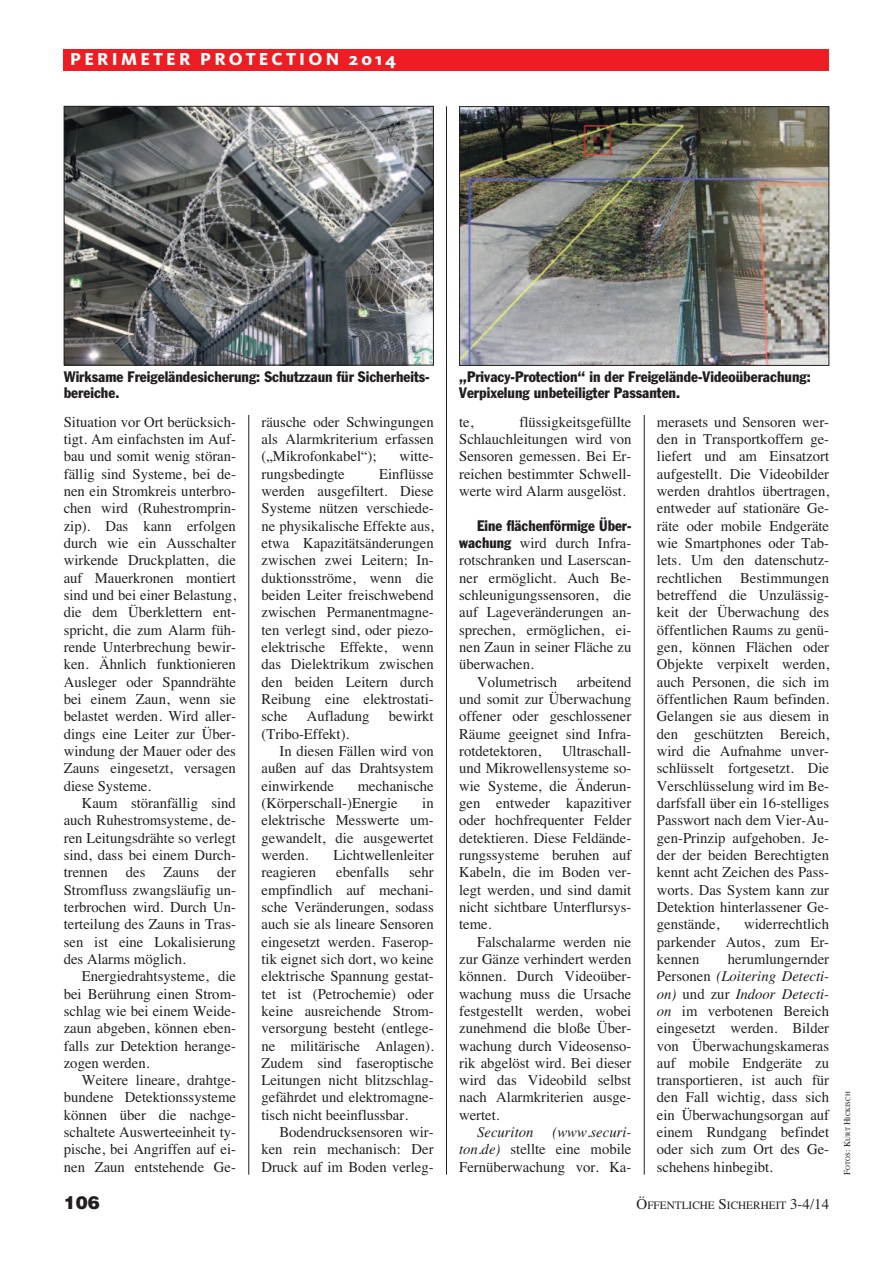
<style>
.page{position:relative;width:893px;height:1263px;background:#fff}
.page>*{position:absolute;margin:0;border:0;box-sizing:border-box;transform-origin:0 0}
.t1{font:800 18px "Kievit";letter-spacing:.175em;color:#fff}
.t2{font:900 18px "Helvetica";color:#231f20}
.t3{font:15px/17.2px "Times";color:#231f20;text-align:justify}
.t4{font:condensed 15px/15.8px "Franklin Gothic";color:#231f20}
.t5{font:italic 15px "Times";color:#231f20}
.t6{font:11.25px "Times";color:#231f20}
.t7{font:6.75px "Times";color:#231f20}
.s1{font-family:"Franklin Gothic";font-stretch:condensed}
.s2{font-style:italic}
.s3{font-size:15px}
.s4{font-size:9px}
</style>
<div class="page">
<hr style="left:248px;top:415px;width:1px;height:760px;background:#231f20">
<hr style="left:446px;top:106px;width:1px;height:1069px;background:#231f20">
<hr style="left:644px;top:415px;width:1px;height:760px;background:#231f20">
<div style="left:64px;top:49px;width:765px;height:21px;background:#ee1d23"></div>
<img style="left:66px;top:108px;width:366px;height:255px">
<div style="left:64px;top:106px;width:370px;height:259px;border:1px solid #231f20"></div>
<img style="left:461px;top:108px;width:366px;height:256px">
<div style="left:459px;top:106px;width:370px;height:260px;border:1px solid #231f20"></div>
<p class="t1" style="left:70px;top:53px;width:327px">PERIMETER PROTECTION 2014</p>
<p class="t4" style="left:64px;top:370px;width:367px">Wirksame Freigeländesicherung: Schutzzaun für Sicherheits&shy;bereiche.</p>
<p class="t4" style="left:459px;top:370px;width:353px">„Privacy-Protection“ in der Freigelände-Videoüberachung:<br>Verpixelung unbeteiligter Passanten.</p>
<p class="t3" style="left:64px;top:413px;width:174px">Situation vor Ort berücksich&shy;tigt. Am einfachsten im Auf&shy;bau und somit wenig störan&shy;fällig sind Systeme, bei de&shy;nen ein Stromkreis unterbro&shy;chen wird (Ruhestromprin&shy;zip). Das kann erfolgen durch wie ein Ausschalter wirkende Druckplatten, die auf Mauerkronen montiert sind und bei einer Belastung, die dem Überklettern ent&shy;spricht, die zum Alarm füh&shy;rende Unterbrechung bewir&shy;ken. Ähnlich funktionieren Ausleger oder Spanndrähte bei einem Zaun, wenn sie belastet werden. Wird aller&shy;dings eine Leiter zur Über&shy;windung der Mauer oder des Zauns eingesetzt, versagen diese Systeme.</p>
<p class="t3" style="left:64px;top:794px;width:174px;text-indent:18px">Kaum störanfällig sind auch Ruhestromsysteme, de&shy;ren Leitungsdrähte so verlegt sind, dass bei einem Durch&shy;trennen des Zauns der Stromfluss zwangsläufig un&shy;terbrochen wird. Durch Un&shy;terteilung des Zauns in Tras&shy;sen ist eine Lokalisierung des Alarms möglich.</p>
<p class="t3" style="left:64px;top:967px;width:174px;text-indent:18px">Energiedrahtsysteme, die bei Berührung einen Strom&shy;schlag wie bei einem Weide&shy;zaun abgeben, können eben&shy;falls zur Detektion herange&shy;zogen werden.</p>
<p class="t3" style="left:64px;top:1071px;width:174px;text-indent:18px">Weitere lineare, drahtge&shy;bundene Detektionssysteme können über die nachge&shy;schaltete Auswerteeinheit ty&shy;pische, bei Angriffen auf ei&shy;nen Zaun entstehende Ge-</p>
<p class="t3" style="left:262px;top:413px;width:174px">räusche oder Schwingungen als Alarmkriterium erfassen („Mikrofonkabel“);</p>
<p class="t3" style="left:399px;top:448px;width:36px">witte-</p>
<p class="t3" style="left:262px;top:465px;width:174px;text-indent:118px">Einflüsse werden ausgefiltert. Diese Systeme nützen verschiede&shy;ne physikalische Effekte aus, etwa Kapazitätsänderungen zwischen zwei Leitern; In&shy;duktionsströme, wenn die beiden Leiter freischwebend zwischen Permanentmagne&shy;ten verlegt sind, oder piezo&shy;elektrische Effekte, wenn das Dielektrikum zwischen den beiden Leitern durch Reibung eine elektrostati&shy;sche</p>
<p class="t3" style="left:262px;top:465px;width:85px">rungsbedingte</p>
<p class="t3" style="left:307px;top:707px;width:64px">Aufladung</p>
<p class="t3" style="left:389px;top:707px;width:46px">bewirkt</p>
<p class="t3" style="left:262px;top:725px;width:89px">(Tribo-Effekt).</p>
<p class="t3" style="left:280px;top:742px;width:156px">In diesen Fällen wird von</p>
<p class="t3" style="left:262px;top:759px;width:174px">außen auf das Drahtsystem</p>
<p class="t3" style="left:262px;top:777px;width:74px">einwirkende</p>
<p class="t3" style="left:262px;top:777px;width:174px;text-indent:96px">mechanische (Körperschall-)Energie</p>
<p class="t3" style="left:262px;top:794px;width:174px;text-indent:161px">in elektrische Messwerte um&shy;gewandelt, die ausgewertet werden.</p>
<p class="t3" style="left:333px;top:846px;width:102px">Lichtwellenleiter</p>
<p class="t3" style="left:262px;top:863px;width:56px">reagieren</p>
<p class="t3" style="left:336px;top:863px;width:55px">ebenfalls</p>
<p class="t3" style="left:261px;top:863px;width:174px;text-indent:148px">sehr empfindlich auf mechani&shy;sche Veränderungen, sodass auch sie als lineare Sensoren eingesetzt werden. Faserop&shy;tik eignet sich dort, wo keine elektrische Spannung gestat&shy;tet ist (Petrochemie) oder keine ausreichende Strom&shy;versorgung besteht (entlege&shy;ne militärische Anlagen).<br>Zudem sind faseroptische Leitungen nicht blitzschlag&shy;gefährdet und elektromagne&shy;tisch nicht beeinflussbar.</p>
<p class="t3" style="left:261px;top:1123px;width:174px;text-indent:18px">Bodendrucksensoren wir&shy;ken rein mechanisch: Der Druck auf im Boden verleg-</p>
<p class="t3" style="left:459px;top:413px;width:174px;text-indent:60px">flüssigkeitsgefüllte Schlauchleitungen wird von Sensoren gemessen. Bei Er&shy;reichen bestimmter Schwell&shy;werte wird Alarm ausgelöst.</p>
<p class="t4" style="left:477px;top:519px;width:156px">Eine flächenförmige Über-</p>
<p class="t3" style="left:459px;top:534px;width:174px"><span class="s1">wachung</span> wird durch Infra-</p>
<p class="t3" style="left:459px;top:551px;width:174px">rotschranken und Laserscan-</p>
<p class="t3" style="left:459px;top:569px;width:174px">ner ermöglicht. Auch Be-</p>
<p class="t3" style="left:459px;top:586px;width:174px">schleunigungssensoren, die</p>
<p class="t3" style="left:459px;top:603px;width:174px">auf Lageveränderungen an-</p>
<p class="t3" style="left:459px;top:621px;width:174px">sprechen, ermöglichen, ei-</p>
<p class="t3" style="left:459px;top:638px;width:174px">nen Zaun in seiner Fläche zu</p>
<p class="t3" style="left:459px;top:655px;width:76px">überwachen.</p>
<p class="t3" style="left:477px;top:673px;width:82px">Volumetrisch</p>
<p class="t3" style="left:459px;top:413px;width:16px">te,</p>
<p class="t3" style="left:459px;top:673px;width:174px;text-indent:118px">arbeitend und somit zur Überwachung offener oder geschlossener Räume geeignet sind Infra&shy;rotdetektoren,</p>
<p class="t3" style="left:459px;top:742px;width:174px;text-indent:103px">Ultraschall&shy;und Mikrowellensysteme so&shy;wie Systeme, die Änderun&shy;gen entweder kapazitiver oder hochfrequenter Felder detektieren. Diese Feldände&shy;rungssysteme beruhen auf Kabeln, die im Boden ver&shy;legt werden, und sind damit nicht sichtbare Unterflursys&shy;teme.</p>
<p class="t3" style="left:459px;top:933px;width:174px;text-indent:18px">Falschalarme werden nie zur Gänze verhindert werden können. Durch Videoüber&shy;wachung muss die Ursache festgestellt werden, wobei zunehmend die bloße Über&shy;wachung durch Videosenso&shy;rik abgelöst wird. Bei dieser wird das Videobild selbst nach Alarmkriterien ausge&shy;wertet.</p>
<p class="t5" style="left:477px;top:1123px;width:58px">Securiton</p>
<p class="t3" style="left:459px;top:1123px;width:174px;text-indent:93px"><span class="s2">(www.securi&shy;ton.de)</span> stellte eine mobile Fernüberwachung vor. Ka-</p>
<p class="t3" style="left:657px;top:413px;width:174px">merasets und Sensoren wer&shy;den in Transportkoffern ge&shy;liefert und am Einsatzort aufgestellt. Die Videobilder werden drahtlos übertragen, entweder auf stationäre Ge&shy;räte oder mobile Endgeräte wie Smartphones oder Tab&shy;lets. Um den datenschutz&shy;rechtlichen Bestimmungen betreffend die Unzulässig&shy;keit der Überwachung des öffentlichen Raums zu genü&shy;gen, können Flächen oder Objekte verpixelt werden, auch Personen, die sich im öffentlichen Raum befinden.<br>Gelangen sie aus diesem in den geschützten Bereich, wird die Aufnahme unver&shy;schlüsselt fortgesetzt. Die Verschlüsselung wird im Be&shy;darfsfall über ein 16-stelliges Passwort nach dem Vier-Au&shy;gen-Prinzip aufgehoben. Je&shy;der der beiden Berechtigten kennt acht Zeichen des Pass&shy;worts. Das System kann zur Detektion hinterlassener Ge&shy;genstände,</p>
<p class="t3" style="left:657px;top:915px;width:174px;text-indent:87px">widerrechtlich parkender Autos, zum Er&shy;kennen</p>
<p class="t3" style="left:657px;top:950px;width:174px;text-indent:71px">herumlungernder Personen <span class="s2">(Loitering Detecti&shy;on)</span> und zur <span class="s2">Indoor Detecti&shy;on</span> im verbotenen Bereich eingesetzt werden. Bilder von Überwachungskameras auf mobile Endgeräte zu transportieren, ist auch für den Fall wichtig, dass sich ein Überwachungsorgan auf einem Rundgang befindet oder sich zum Ort des Ge&shy;schehens hinbegibt.</p>
<p class="t2" style="left:64px;top:1192px;width:38px">106</p>
<p class="t6" style="left:636px;top:1198px;width:194px"><span class="s3">Ö</span>FFENTLICHE <span class="s3">S</span>ICHERHEIT <span class="s3">3-4/14</span></p>
<p class="t7" style="left:844px;top:1175px;width:85px;rotate:-90deg"><span class="s4">F</span>OTOS<span class="s4">: K</span>URT <span class="s4">H</span>ICKISCH</p>
</div>
